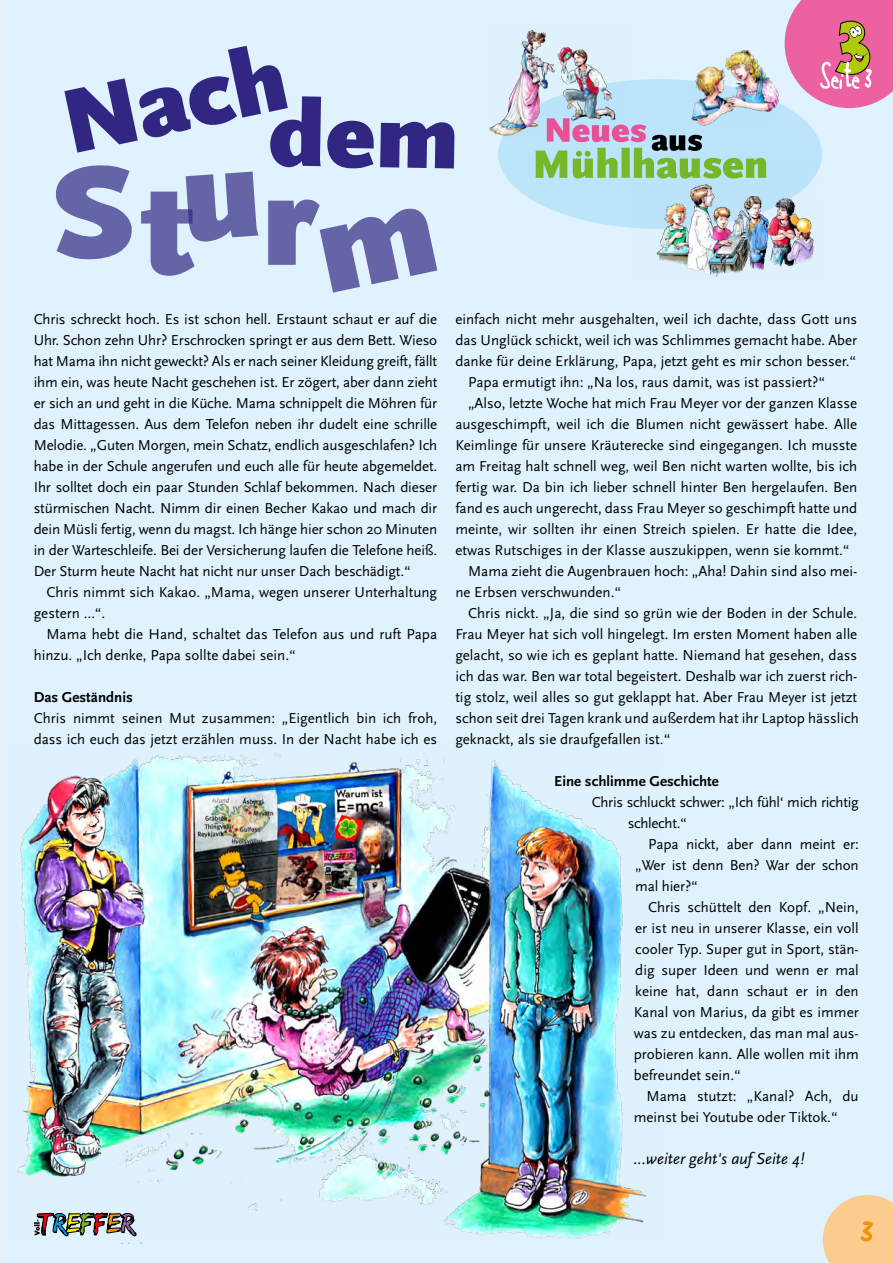
<style>
.page{position:relative;width:893px;height:1263px;background:#dff2fd}
.page>*{position:absolute;margin:0;border:0;box-sizing:border-box;transform-origin:0 0}
.t1{font:900 95.25px "Scala Sans OT";color:#312783}
.t2{font:90px "Handschrift";color:#f39204}
.t3{font:51px "Druckschrift";letter-spacing:-.1em;color:#fff}
.t4{font:italic 16.5px "Scala Sans OT";color:#000}
.t5{font:15px/21px "Scala Sans OT";color:#000}
.t6{font:15px/21px "Scala Sans OT";letter-spacing:-.02em;color:#000}
.t7{font:700 15px "Scala Sans OT";color:#000}
.s1{font-family:"Handschrift";font-size:83.7px}
</style>
<div class="page">
<div style="left:498px;top:79px;width:324px;height:150px;background:#bce4fa;border-radius:50%"></div>
<svg style="left:536px;top:124px;width:167px;height:54px"></svg>
<svg style="left:823px;top:1195px;width:70px;height:68px;background:#f8cf9a"></svg>
<svg style="left:785px;top:0;width:108px;height:108px;background:#e972a9"></svg>
<img style="left:0;top:769px;width:1px;height:205px">
<img style="left:686px;top:50px;width:96px;height:80px">
<img style="left:489px;top:30px;width:141px;height:110px">
<img style="left:17px;top:753px;width:630px;height:491px">
<img style="left:631px;top:156px;width:190px;height:121px">
<svg style="left:268px;top:200px;width:169px;height:93px"></svg>
<svg style="left:55px;top:165px;width:77px;height:95px"></svg>
<svg style="left:141px;top:172px;width:117px;height:104px"></svg>
<h1 class="t1" style="left:52px;top:71px;width:229px;rotate:-12deg">Nach</h1>
<h3 class="t3" style="left:817px;top:58px;width:59px"><sup>3</sup>Seite<span class="s1">3</span></h3>
<p class="t5" style="left:34px;top:309px;width:405px;text-align:justify">Chris schreckt hoch. Es ist schon hell. Erstaunt schaut er auf die Uhr. Schon zehn Uhr? Erschrocken springt er aus dem Bett. Wieso hat Mama ihn nicht geweckt? Als er nach seiner Kleidung greift, fällt ihm ein, was heute Nacht geschehen ist. Er zögert, aber dann zieht er sich an und geht in die Küche. Mama schnippelt die Möhren für das Mittagessen. Aus dem Telefon neben ihr dudelt eine schrille Melodie. „Guten Morgen, mein Schatz, endlich ausgeschlafen? Ich habe in der Schule angerufen und euch alle für heute abgemeldet.<br>Ihr solltet doch ein paar Stunden Schlaf bekommen. Nach dieser stürmischen Nacht. Nimm dir einen Becher Kakao und mach dir dein Müsli fertig, wenn du magst. Ich hänge hier schon 20 Minuten in der Warteschleife. Bei der Versicherung laufen die Telefone heiß.<br>Der Sturm heute Nacht hat nicht nur unser Dach beschädigt.“</p>
<p class="t5" style="left:34px;top:582px;width:405px;text-indent:13px">Chris nimmt sich Kakao. „Mama, wegen unserer Unterhaltung gestern …“.</p>
<p class="t5" style="left:34px;top:624px;width:405px;text-indent:13px">Mama hebt die Hand, schaltet das Telefon aus und ruft Papa hinzu. „Ich denke, Papa sollte dabei sein.“</p>
<p class="t7" style="left:34px;top:688px;width:101px">Das Geständnis</p>
<p class="t5" style="left:34px;top:708px;width:405px">Chris nimmt seinen Mut zusammen: „Eigentlich bin ich froh, dass ich euch das jetzt erzählen muss. In der Nacht habe ich es</p>
<p class="t5" style="left:455px;top:309px;width:403px">einfach nicht mehr ausgehalten, weil ich dachte, dass Gott uns</p>
<p class="t5" style="left:455px;top:330px;width:403px">das Unglück schickt, weil ich was Schlimmes gemacht habe. Aber</p>
<p class="t5" style="left:455px;top:351px;width:402px">danke für deine Erklärung, Papa, jetzt geht es mir schon besser.“</p>
<p class="t5" style="left:468px;top:372px;width:358px">Papa ermutigt ihn: „Na los, raus damit, was ist passiert?“</p>
<p class="t5" style="left:468px;top:393px;width:391px">„Also, letzte Woche hat mich Frau Meyer vor der ganzen Klasse</p>
<p class="t5" style="left:455px;top:414px;width:403px">ausgeschimpft, weil ich die Blumen nicht gewässert habe. Alle</p>
<p class="t5" style="left:455px;top:435px;width:403px">Keimlinge für unsere Kräuterecke sind eingegangen. Ich musste</p>
<p class="t5" style="left:455px;top:456px;width:403px">am Freitag halt schnell weg, weil Ben nicht warten wollte, bis ich</p>
<p class="t5" style="left:455px;top:477px;width:403px">fertig war. Da bin ich lieber schnell hinter Ben hergelaufen. Ben</p>
<p class="t5" style="left:455px;top:498px;width:403px">fand es auch ungerecht, dass Frau Meyer so geschimpft hatte und</p>
<p class="t5" style="left:455px;top:519px;width:403px">meinte, wir sollten ihr einen Streich spielen. Er hatte die Idee,</p>
<p class="t5" style="left:455px;top:540px;width:396px">etwas Rutschiges in der Klasse auszukippen, wenn sie kommt.“</p>
<p class="t5" style="left:468px;top:561px;width:391px">Mama zieht die Augenbrauen hoch: „Aha! Dahin sind also mei-</p>
<p class="t5" style="left:455px;top:582px;width:167px">ne Erbsen verschwunden.“</p>
<p class="t5" style="left:468px;top:603px;width:391px">Chris nickt. „Ja, die sind so grün wie der Boden in der Schule.</p>
<p class="t5" style="left:455px;top:624px;width:403px">Frau Meyer hat sich voll hingelegt. Im ersten Moment haben alle</p>
<p class="t5" style="left:455px;top:645px;width:403px">gelacht, so wie ich es geplant hatte. Niemand hat gesehen, dass</p>
<p class="t5" style="left:455px;top:666px;width:403px">ich das war. Ben war total begeistert. Deshalb war ich zuerst rich-</p>
<p class="t5" style="left:455px;top:687px;width:403px">tig stolz, weil alles so gut geklappt hat. Aber Frau Meyer ist jetzt</p>
<p class="t5" style="left:455px;top:708px;width:405px">schon seit drei Tagen krank und außerdem hat ihr Laptop hässlich</p>
<p class="t5" style="left:455px;top:729px;width:216px">geknackt, als sie draufgefallen ist.“</p>
<p class="t7" style="left:554px;top:772px;width:166px">Eine schlimme Geschichte</p>
<p class="t6" style="left:628px;top:792px;width:232px;text-indent:-36px">Chris schluckt schwer: „Ich fühl‘ mich richtig schlecht.“</p>
<p class="t5" style="left:635px;top:834px;width:225px;text-align:justify;text-indent:13px">Papa nickt, aber dann meint er: „Wer ist denn Ben? War der schon mal hier?“</p>
<p class="t5" style="left:634px;top:897px;width:227px;text-align:justify;text-indent:14px">Chris schüttelt den Kopf. „Nein, er ist neu in unserer Klasse, ein voll cooler Typ. Super gut in Sport, stän&shy;dig super Ideen und wenn er mal keine hat, dann schaut er in den Kanal von Marius, da gibt es immer was zu entdecken, das man mal aus&shy;probieren kann. Alle wollen mit ihm befreundet sein.“</p>
<p class="t5" style="left:634px;top:1086px;width:226px;text-indent:13px">Mama stutzt: „Kanal? Ach, du meinst bei Youtube oder Tiktok.“</p>
<p class="t4" style="left:634px;top:1149px;width:172px">...weiter geht's auf Seite 4!</p>
<h2 class="t2" style="left:856px;top:1200px;width:23px">3</h2>
</div>
